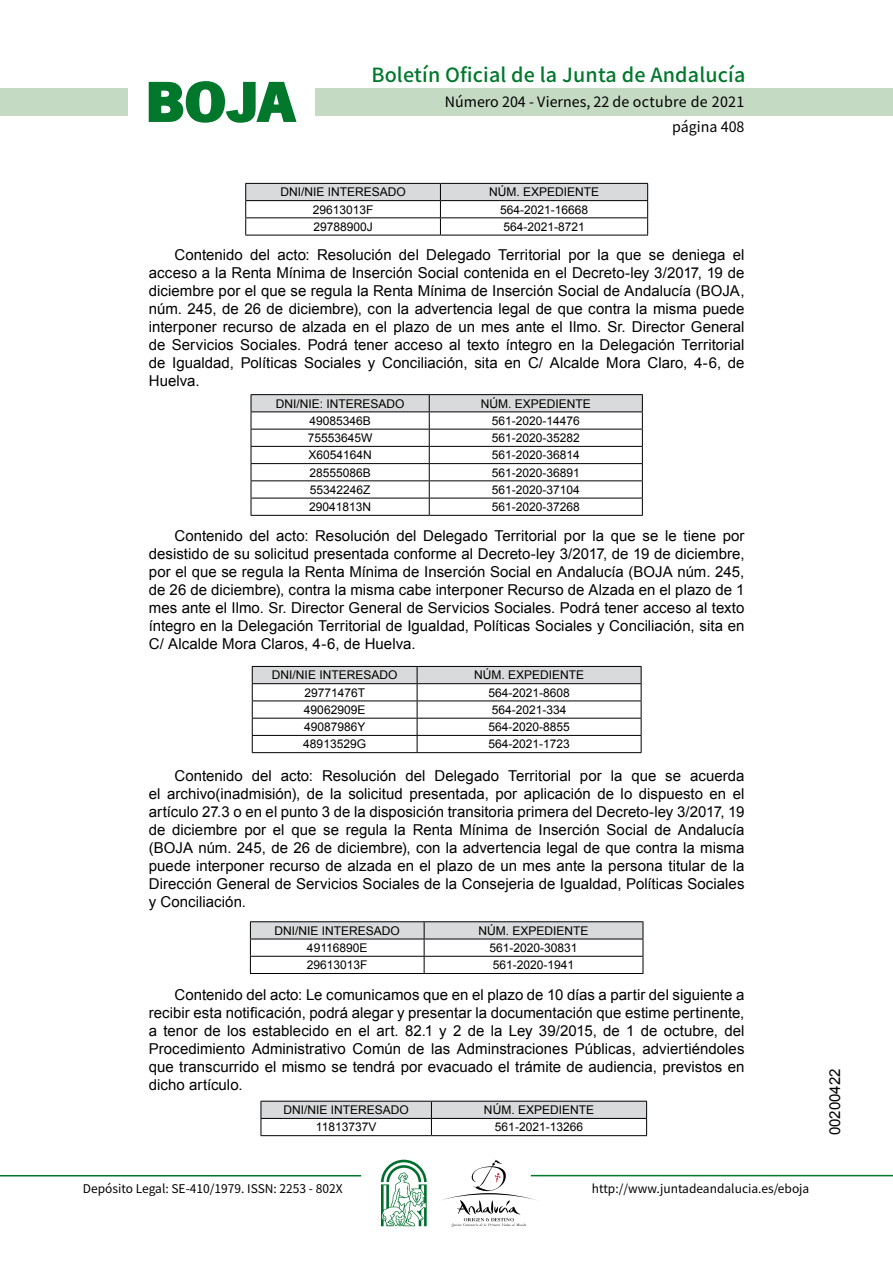
<style>
.page{position:relative;width:893px;height:1263px;background:#fff}
.page>*{position:absolute;margin:0;border:0;box-sizing:border-box;transform-origin:0 0}
.t1{font:700 57.75px "News Got T";color:#00782c;scale:1.14 1}
.t2{font:500 19.5px "Noto Sans HK";letter-spacing:.01em;color:#00782c}
.t3{font:15px/18px "Arial";color:#000;text-align:justify}
.t4{font:14.25px/24.5px "Noto Sans HK";color:#000;text-align:right}
.t5{font:12px "Arial";color:#000}
.t6{font:12px "Noto Sans HK";color:#000}
</style>
<div class="page">
<div style="left:315px;top:88px;width:577px;height:28px;background:#c5dac3"></div>
<div style="left:0;top:88px;width:128px;height:28px;background:#c5dac3"></div>
<hr style="left:0;top:1175px;width:361px;height:2px;background:#00782c">
<hr style="left:531px;top:1175px;width:361px;height:1px;background:#00782c">
<svg style="left:148px;top:81px;width:149px;height:42px"></svg>
<svg style="left:442px;top:1160px;width:100px;height:67px"></svg>
<svg style="left:381px;top:1160px;width:45px;height:66px"></svg>
<svg style="left:245px;top:183px;width:403px;height:52px"></svg>
<hr style="left:245px;top:235px;width:195px;height:1px;background:#000">
<hr style="left:440px;top:235px;width:208px;height:1px;background:#000">
<hr style="left:251px;top:394px;width:178px;height:1px;background:#000">
<hr style="left:429px;top:394px;width:213px;height:1px;background:#000">
<svg style="left:251px;top:395px;width:392px;height:120px"></svg>
<hr style="left:251px;top:515px;width:178px;height:1px;background:#000">
<hr style="left:429px;top:515px;width:213px;height:1px;background:#000">
<svg style="left:252px;top:666px;width:389px;height:86px"></svg>
<hr style="left:252px;top:752px;width:165px;height:1px;background:#000">
<hr style="left:417px;top:752px;width:224px;height:1px;background:#000">
<hr style="left:250px;top:921px;width:174px;height:1px;background:#000">
<hr style="left:424px;top:921px;width:219px;height:1px;background:#000">
<svg style="left:250px;top:922px;width:393px;height:51px"></svg>
<hr style="left:250px;top:973px;width:174px;height:1px;background:#000">
<hr style="left:424px;top:973px;width:219px;height:1px;background:#000">
<svg style="left:260px;top:1101px;width:387px;height:34px"></svg>
<hr style="left:260px;top:1135px;width:171px;height:1px;background:#000">
<hr style="left:431px;top:1135px;width:216px;height:1px;background:#000">
<h1 class="t1" style="left:145px;top:68px;width:133px">BOJA</h1>
<h2 class="t2" style="left:371px;top:64px;width:375px">Boletín Oficial de la Junta de Andalucía</h2>
<p class="t4" style="left:445px;top:90px;width:301px">Número 204 - Viernes, 22 de octubre de 2021 página 408</p>
<p class="t5" style="left:280px;top:184px;width:127px">DNI/NIE INTERESADO</p>
<p class="t5" style="left:489px;top:184px;width:112px">NÚM. EXPEDIENTE</p>
<p class="t5" style="left:313px;top:202px;width:62px">29613013F</p>
<p class="t5" style="left:500px;top:202px;width:90px">564-2021-16668</p>
<p class="t5" style="left:313px;top:219px;width:61px">29788900J</p>
<p class="t5" style="left:503px;top:219px;width:83px">564-2021-8721</p>
<p class="t3" style="left:149px;top:246px;width:597px;text-indent:26px">Contenido del acto: Resolución del Delegado Territorial por la que se deniega el acceso a la Renta Mínima de Inserción Social contenida en el Decreto-ley 3/2017, 19 de diciembre por el que se regula la Renta Mínima de Inserción Social de Andalucía (BOJA, núm. 245, de 26 de diciembre), con la advertencia legal de que contra la misma puede interponer recurso de alzada en el plazo de un mes ante el Ilmo. Sr. Director General de Servicios Sociales. Podrá tener acceso al texto íntegro en la Delegación Territorial de Igualdad, Políticas Sociales y Conciliación, sita en C/ Alcalde Mora Claro, 4-6, de Huelva.</p>
<p class="t5" style="left:276px;top:396px;width:130px">DNI/NIE: INTERESADO</p>
<p class="t5" style="left:481px;top:396px;width:112px">NÚM. EXPEDIENTE</p>
<p class="t5" style="left:309px;top:413px;width:63px">49085346B</p>
<p class="t5" style="left:491px;top:413px;width:90px">561-2020-14476</p>
<p class="t5" style="left:308px;top:430px;width:66px">75553645W</p>
<p class="t5" style="left:491px;top:430px;width:90px">561-2020-35282</p>
<p class="t5" style="left:308px;top:447px;width:65px">X6054164N</p>
<p class="t5" style="left:491px;top:447px;width:90px">561-2020-36814</p>
<p class="t5" style="left:309px;top:465px;width:63px">28555086B</p>
<p class="t5" style="left:491px;top:465px;width:90px">561-2020-36891</p>
<p class="t5" style="left:310px;top:482px;width:62px">55342246Z</p>
<p class="t5" style="left:491px;top:482px;width:90px">561-2020-37104</p>
<p class="t5" style="left:309px;top:499px;width:64px">29041813N</p>
<p class="t5" style="left:491px;top:499px;width:90px">561-2020-37268</p>
<p class="t3" style="left:149px;top:527px;width:597px;text-indent:26px">Contenido del acto: Resolución del Delegado Territorial por la que se le tiene por desistido de su solicitud presentada conforme al Decreto-ley 3/2017, de 19 de diciembre, por el que se regula la Renta Mínima de Inserción Social en Andalucía (BOJA núm. 245, de 26 de diciembre), contra la misma cabe interponer Recurso de Alzada en el plazo de 1 mes ante el Ilmo. Sr. Director General de Servicios Sociales. Podrá tener acceso al texto íntegro en la Delegación Territorial de Igualdad, Políticas Sociales y Conciliación, sita en C/ Alcalde Mora Claros, 4-6, de Huelva.</p>
<p class="t5" style="left:272px;top:667px;width:127px">DNI/NIE INTERESADO</p>
<p class="t5" style="left:474px;top:667px;width:112px">NÚM. EXPEDIENTE</p>
<p class="t5" style="left:304px;top:685px;width:62px">29771476T</p>
<p class="t5" style="left:488px;top:685px;width:83px">564-2021-8608</p>
<p class="t5" style="left:304px;top:702px;width:63px">49062909E</p>
<p class="t5" style="left:491px;top:702px;width:76px">564-2021-334</p>
<p class="t5" style="left:304px;top:719px;width:63px">49087986Y</p>
<p class="t5" style="left:488px;top:719px;width:83px">564-2020-8855</p>
<p class="t5" style="left:303px;top:736px;width:64px">48913529G</p>
<p class="t5" style="left:488px;top:736px;width:83px">564-2021-1723</p>
<p class="t3" style="left:149px;top:766px;width:597px;text-indent:26px">Contenido del acto: Resolución del Delegado Territorial por la que se acuerda el archivo(inadmisión), de la solicitud presentada, por aplicación de lo dispuesto en el artículo 27.3 o en el punto 3 de la disposición transitoria primera del Decreto-ley 3/2017, 19 de diciembre por el que se regula la Renta Mínima de Inserción Social de Andalucía (BOJA núm. 245, de 26 de diciembre), con la advertencia legal de que contra la misma puede interponer recurso de alzada en el plazo de un mes ante la persona titular de la Dirección General de Servicios Sociales de la Consejeria de Igualdad, Políticas Sociales y Conciliación.</p>
<p class="t5" style="left:274px;top:923px;width:127px">DNI/NIE INTERESADO</p>
<p class="t5" style="left:478px;top:923px;width:112px">NÚM. EXPEDIENTE</p>
<p class="t5" style="left:307px;top:940px;width:62px">49116890E</p>
<p class="t5" style="left:489px;top:940px;width:90px">561-2020-30831</p>
<p class="t5" style="left:307px;top:957px;width:62px">29613013F</p>
<p class="t5" style="left:493px;top:957px;width:83px">561-2020-1941</p>
<p class="t3" style="left:149px;top:986px;width:597px;text-indent:26px">Contenido del acto: Le comunicamos que en el plazo de 10 días a partir del siguiente a recibir esta notificación, podrá alegar y presentar la documentación que estime pertinente, a tenor de los establecido en el art. 82.1 y 2 de la Ley 39/2015, de 1 de octubre, del Procedimiento Administrativo Común de las Adminstraciones Públicas, adviertiéndoles que transcurrido el mismo se tendrá por evacuado el trámite de audiencia, previstos en dicho artículo.</p>
<p class="t5" style="left:283px;top:1102px;width:127px">DNI/NIE INTERESADO</p>
<p class="t5" style="left:484px;top:1102px;width:112px">NÚM. EXPEDIENTE</p>
<p class="t5" style="left:316px;top:1119px;width:62px">11813737V</p>
<p class="t5" style="left:495px;top:1119px;width:90px">561-2021-13266</p>
<p class="t6" style="left:83px;top:1181px;width:261px">Depósito Legal: SE-410/1979. ISSN: 2253 - 802X</p>
<p class="t6" style="left:592px;top:1181px;width:219px">http://www.juntadeandalucia.es/eboja</p>
<p class="t3" style="left:826px;top:1135px;width:68px;rotate:-90deg">00200422</p>
</div>
